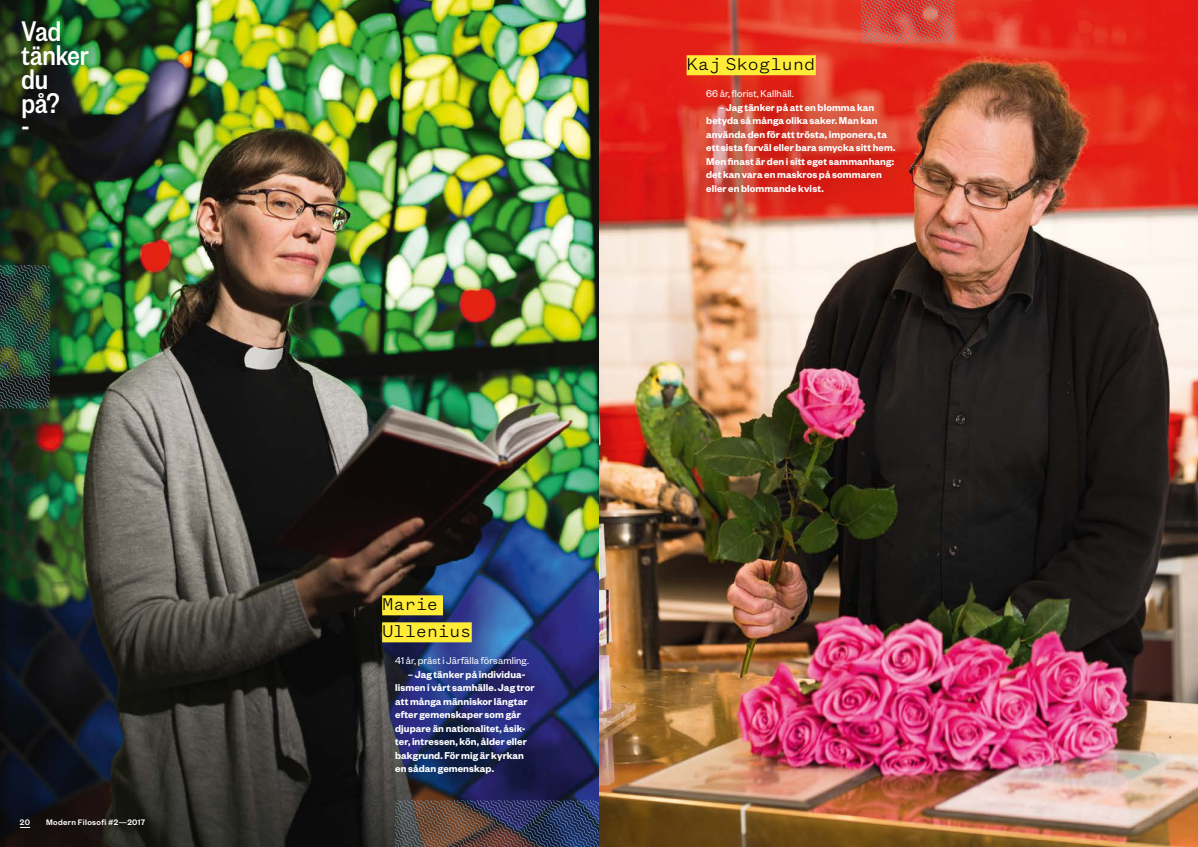
<style>
.page{position:relative;width:1198px;height:847px;background:#fff}
.page>*{position:absolute;margin:0;border:0;box-sizing:border-box;transform-origin:0 0}
.t1{font:500 31.25px/23.8px "Founders Grotesk Cond";letter-spacing:-.005em;color:#fff}
.t2{font:300 18.75px/27px "Founders Grotesk Mono";letter-spacing:-.015em;color:#000}
.t3{font:600 11px/13.5px "Founders Grotesk";letter-spacing:.01em;color:#fff}
.t4{font:11px "Founders Grotesk";letter-spacing:.01em;color:#fff}
.t5{font:500 8.75px "Founders Grotesk";letter-spacing:.04em;color:#fff}
</style>
<div class="page">
<img style="left:0;top:0;width:1198px;height:847px">
<div style="left:382px;top:595px;width:61px;height:20px;background:#ffec39"></div>
<div style="left:382px;top:622px;width:90px;height:20px;background:#ffec39"></div>
<img style="left:0;top:265px;width:50px;height:143px">
<img style="left:395px;top:800px;width:204px;height:47px">
<img style="left:599px;top:0;width:1px;height:847px">
<div style="left:679px;top:63px;width:246px;height:162px;background:#000;opacity:.4"></div>
<div style="left:686px;top:55px;width:130px;height:20px;background:#ffec39"></div>
<img style="left:861px;top:0;width:93px;height:43px">
<img style="left:599px;top:804px;width:1px;height:43px">
<h1 class="t1" style="left:22px;top:18px;width:69px">Vad tänker du på?<br>-</h1>
<p class="t5" style="left:20px;top:817px;width:12px">20</p>
<p class="t5" style="left:46px;top:817px;width:101px">Modern Filosofi #2—2017</p>
<h2 class="t2" style="left:686px;top:51px;width:131px">Kaj Skoglund</h2>
<p class="t4" style="left:706px;top:87px;width:89px">66 år, florist, Kallhäll.</p>
<p class="t3" style="left:706px;top:100px;width:191px;text-indent:13px">– Jag tänker på att en blomma kan betyda så många olika saker. Man kan använda den för att trösta, imponera, ta ett sista farväl eller bara smycka sitt hem.<br>Men finast är den i sitt eget sammanhang: det kan vara en maskros på sommaren eller en blommande kvist.</p>
<h2 class="t2" style="left:382px;top:591px;width:91px">Marie<br>Ullenius</h2>
<p class="t4" style="left:395px;top:654px;width:135px">41 år, präst i Järfälla församling.</p>
<p class="t3" style="left:395px;top:667px;width:141px;text-indent:13px">– Jag tänker på individua&shy;lismen i vårt samhälle. Jag tror att många människor längtar efter gemenskaper som går djupare än nationalitet, åsik&shy;ter, intressen, kön, ålder eller bakgrund. För mig är kyrkan en sådan gemenskap.</p>
</div>
